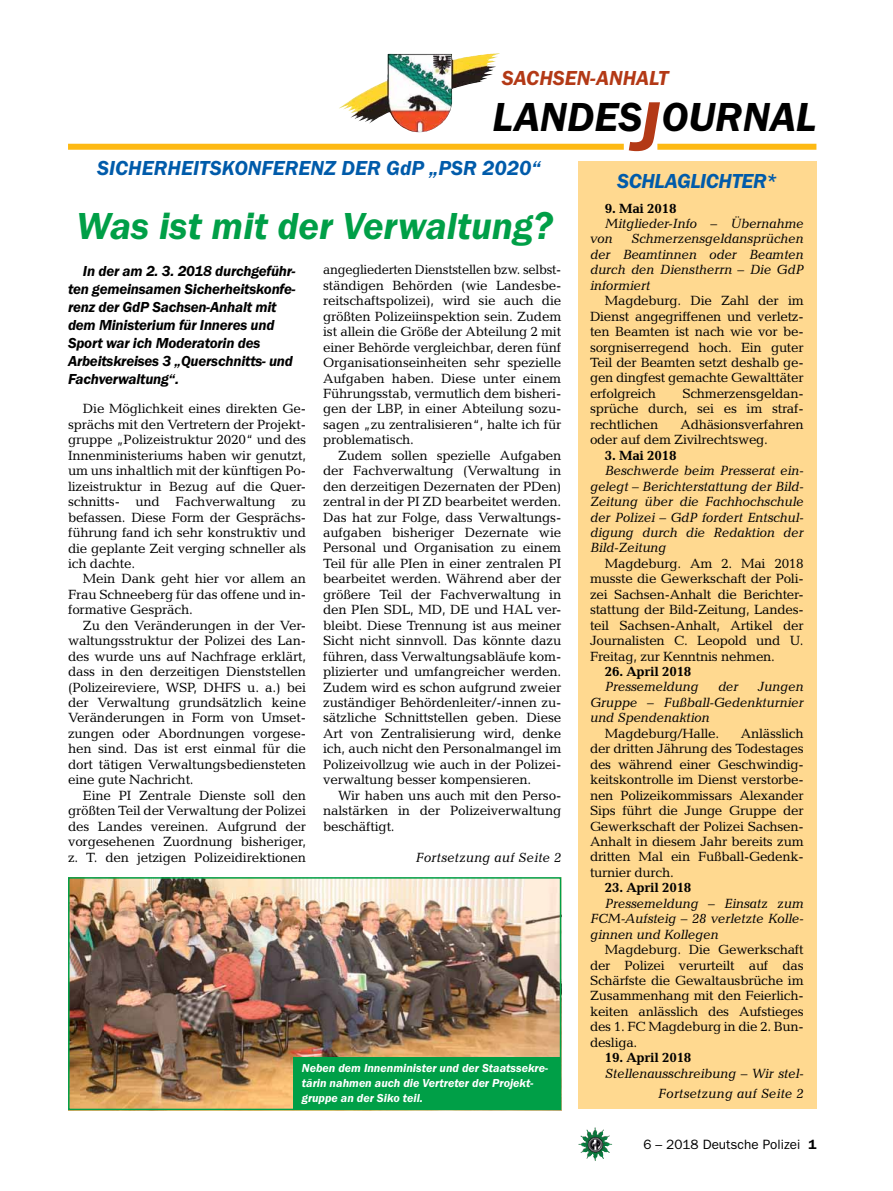
<style>
.page{position:relative;width:893px;height:1191px;background:#fff}
.page>*{position:absolute;margin:0;border:0;box-sizing:border-box;transform-origin:0 0}
.t1{font:italic 600 42px "Franklin Gothic Itc T";color:#000}
.t2{font:italic 600 39px "Franklin Gothic Itc T";letter-spacing:-.005em;color:#009f47}
.t3{font:italic 600 21px "Franklin Gothic Itc T";color:#005baa}
.t4{font:italic 600 21px "Franklin Gothic Itc T";letter-spacing:-.02em;color:#005baa}
.t5{font:italic 600 21px "Franklin Gothic Itc T";color:#b33916}
.t6{font:italic 600 15px/18px "Franklin Gothic Itc T";letter-spacing:-.015em;color:#000}
.t7{font:13.5px/15.5px "Candida";letter-spacing:-.015em;color:#000;text-align:justify}
.t8{font:italic 13.5px/15.5px "Candida";letter-spacing:-.02em;color:#000;text-align:justify}
.t9{font:13.5px/15.5px "Candida";letter-spacing:-.015em;color:#000;text-align:justify;scale:.96 1}
.t10{font:700 13.5px "Candida";letter-spacing:-.02em;color:#000}
.t11{font:italic 13.5px "Candida";color:#000}
.t12{font:13.5px "Franklin Gothic";color:#000}
.t13{font:italic 600 12px/15px "Franklin Gothic Itc T";color:#fff}
.s1{font-size:72px;color:#b33916}
.s2{font-weight:600}
</style>
<div class="page">
<img style="left:578px;top:1127px;width:17px;height:25px">
<div style="left:578px;top:162px;width:238px;height:947px;background:#ffd990"></div>
<img style="left:339px;top:53px;width:158px;height:55px">
<div style="left:657px;top:144px;width:159px;height:6px;background:#fdb913"></div>
<div style="left:68px;top:144px;width:556px;height:6px;background:#fdb913"></div>
<img style="left:71px;top:880px;width:487px;height:227px">
<div style="left:68px;top:877px;width:493px;height:233px;border:2px solid #009f47"></div>
<div style="left:293px;top:1057px;width:268px;height:52px;background:#009f47"></div>
<h3 class="t5" style="left:502px;top:66px;width:134px">SACHSEN-ANHALT</h3>
<h1 class="t1" style="left:492px;top:93px;width:302px">LANDES<span class="s1">J</span>OURNAL</h1>
<h3 class="t3" style="left:97px;top:156px;width:445px">Sicherheitskonferenz der GdP „PSR 2020“</h3>
<h3 class="t4" style="left:617px;top:169px;width:161px">Schlaglichter*</h3>
<p class="t10" style="left:605px;top:200px;width:73px">9. Mai 2018</p>
<p class="t8" style="left:590px;top:215px;width:215px;text-indent:15px">Mitglieder-Info – Übernahme von</p>
<h2 class="t2" style="left:76px;top:203px;width:478px">Was ist mit der Verwaltung?</h2>
<p class="t9" style="left:323px;top:262px;width:250px">angegliederten Dienststellen bzw. selbst&shy;ständigen Behörden (wie Landesbe&shy;reitschaftspolizei), wird sie auch die größten Polizeiinspektion sein. Zudem ist allein die Größe der Abteilung 2 mit einer Behörde vergleichbar, deren fünf Organisationseinheiten sehr spezielle Aufgaben haben. Diese unter einem Führungsstab, vermutlich dem bisheri&shy;gen der LBP, in einer Abteilung sozu&shy;sagen „zu zentralisieren“, halte ich für problematisch.</p>
<p class="t7" style="left:323px;top:447px;width:240px;text-indent:15px">Zudem sollen spezielle Aufgaben der Fachverwaltung (Verwaltung in den derzeitigen Dezernaten der PDen) zentral in der PI ZD bearbeitet werden.<br>Das hat zur Folge, dass Verwaltungs&shy;aufgaben bisheriger Dezernate wie Personal und Organisation zu einem Teil für alle PIen in einer zentralen PI bearbeitet werden. Während aber der größere Teil der Fachverwaltung in den PIen SDL, MD, DE und HAL ver&shy;bleibt. Diese Trennung ist aus meiner Sicht nicht sinnvoll. Das könnte dazu führen, dass Verwaltungsabläufe kom&shy;plizierter und umfangreicher werden.<br>Zudem wird es schon aufgrund zweier zuständiger Behördenleiter/-innen zu&shy;sätzliche Schnittstellen geben. Diese Art von Zentralisierung wird, denke ich, auch nicht den Personalmangel im Polizeivollzug wie auch in der Polizei&shy;verwaltung besser kompensieren.</p>
<p class="t7" style="left:323px;top:787px;width:240px;text-indent:15px">Wir haben uns auch mit den Perso&shy;nalstärken in der Polizeiverwaltung beschäftigt.</p>
<p class="t8" style="left:590px;top:231px;width:215px;text-indent:41px">Schmerzensgeldansprüchen der Beamtinnen oder Beamten durch den Dienstherrn – Die GdP informiert</p>
<p class="t7" style="left:590px;top:293px;width:215px;text-indent:15px">Magdeburg. Die Zahl der im Dienst angegriffenen und verletz&shy;ten Beamten ist nach wie vor be&shy;sorgniserregend hoch. Ein guter Teil der Beamten setzt deshalb ge&shy;gen dingfest gemachte Gewalttäter erfolgreich</p>
<p class="t6" style="left:68px;top:262px;width:229px;text-indent:15px">In der am 2. 3. 2018 durchgeführ&shy;ten gemeinsamen Sicherheitskonfe&shy;renz der GdP Sachsen-Anhalt mit dem Ministerium für Inneres und<br>Sport war ich Moderatorin des<br>Arbeitskreises 3 „Querschnitts- und<br>Fachverwaltung“.</p>
<p class="t7" style="left:68px;top:401px;width:240px;text-indent:15px">Die Möglichkeit eines direkten Ge&shy;sprächs mit den Vertretern der Projekt&shy;gruppe „Polizeistruktur 2020“ und des Innenministeriums haben wir genutzt, um uns inhaltlich mit der künftigen Po&shy;lizeistruktur in Bezug auf die Quer&shy;schnitts- und Fachverwaltung zu befassen. Diese Form der Gesprächs&shy;führung fand ich sehr konstruktiv und die geplante Zeit verging schneller als ich dachte.</p>
<p class="t7" style="left:68px;top:571px;width:240px;text-indent:15px">Mein Dank geht hier vor allem an Frau Schneeberg für das offene und in&shy;formative Gespräch.</p>
<p class="t7" style="left:68px;top:617px;width:240px;text-indent:15px">Zu den Veränderungen in der Ver&shy;waltungsstruktur der Polizei des Lan&shy;des wurde uns auf Nachfrage erklärt, dass in den derzeitigen Dienststellen (Polizeireviere, WSP, DHFS u. a.) bei der Verwaltung grundsätzlich keine Veränderungen in Form von Umset&shy;zungen oder Abordnungen vorgese&shy;hen sind. Das ist erst einmal für die dort tätigen Verwaltungsbediensteten eine gute Nachricht.</p>
<p class="t7" style="left:68px;top:787px;width:240px;text-indent:15px">Eine PI Zentrale Dienste soll den größten Teil der Verwaltung der Polizei des Landes vereinen. Aufgrund der vorgesehenen Zuordnung bisheriger, z. T. den jetzigen Polizeidirektionen</p>
<p class="t7" style="left:590px;top:386px;width:215px;text-indent:92px">Schmerzensgeldan&shy;sprüche durch, sei es im straf&shy;rechtlichen</p>
<p class="t7" style="left:590px;top:416px;width:215px;text-indent:90px">Adhäsionsverfahren oder auf dem Zivilrechtsweg.</p>
<p class="t10" style="left:605px;top:447px;width:73px">3. Mai 2018</p>
<p class="t8" style="left:590px;top:463px;width:215px;text-indent:15px">Beschwerde beim Presserat ein&shy;gelegt – Berichterstattung der Bild-Zeitung über die Fachhochschule der Polizei – GdP fordert Entschul&shy;digung durch die Redaktion der Bild-Zeitung</p>
<p class="t7" style="left:590px;top:555px;width:215px;text-indent:15px">Magdeburg. Am 2. Mai 2018 musste die Gewerkschaft der Poli&shy;zei Sachsen-Anhalt die Berichter&shy;stattung der Bild-Zeitung, Landes&shy;teil Sachsen-Anhalt, Artikel der Journalisten C. Leopold und U.<br>Freitag, zur Kenntnis nehmen.</p>
<p class="t10" style="left:605px;top:663px;width:88px">26. April 2018</p>
<p class="t8" style="left:605px;top:679px;width:95px">Pressemeldung</p>
<p class="t8" style="left:718px;top:679px;width:22px">der</p>
<p class="t8" style="left:590px;top:679px;width:215px;text-indent:168px">Jungen Gruppe – Fußball-Gedenkturnier und Spendenaktion</p>
<p class="t7" style="left:605px;top:725px;width:116px">Magdeburg/Halle.</p>
<p class="t7" style="left:590px;top:725px;width:215px;text-indent:151px">Anlässlich der dritten Jährung des Todestages des während einer Geschwindig&shy;keitskontrolle im Dienst verstorbe&shy;nen Polizeikommissars Alexander Sips führt die Junge Gruppe der Gewerkschaft der Polizei Sachsen-Anhalt in diesem Jahr bereits zum dritten Mal ein Fußball-Gedenk&shy;turnier durch.</p>
<p class="t10" style="left:605px;top:880px;width:88px">23. April 2018</p>
<p class="t8" style="left:590px;top:895px;width:215px;text-indent:15px">Pressemeldung – Einsatz zum FCM-Aufsteig – 28 verletzte Kolle&shy;ginnen und Kollegen</p>
<p class="t7" style="left:590px;top:942px;width:215px;text-indent:15px">Magdeburg. Die Gewerkschaft der Polizei verurteilt auf das Schärfste die Gewaltausbrüche im Zusammenhang mit den Feierlich&shy;keiten anlässlich des Aufstieges des 1. FC Magdeburg in die 2. Bun&shy;desliga.</p>
<p class="t10" style="left:605px;top:1050px;width:88px">19. April 2018</p>
<p class="t8" style="left:605px;top:1065px;width:200px">Stellenausschreibung – Wir stel-</p>
<p class="t11" style="left:415px;top:849px;width:147px">Fortsetzung auf Seite 2</p>
<p class="t13" style="left:302px;top:1060px;width:248px">Neben dem Innenminister und der Staatssekre&shy;tärin nahmen auch die Vertreter der Projekt&shy;gruppe an der Siko teil.</p>
<p class="t11" style="left:658px;top:1085px;width:147px">Fortsetzung auf Seite 2</p>
<p class="t12" style="left:643px;top:1136px;width:175px">6 – 2018 Deutsche Polizei <span class="s2">1</span></p>
</div>
